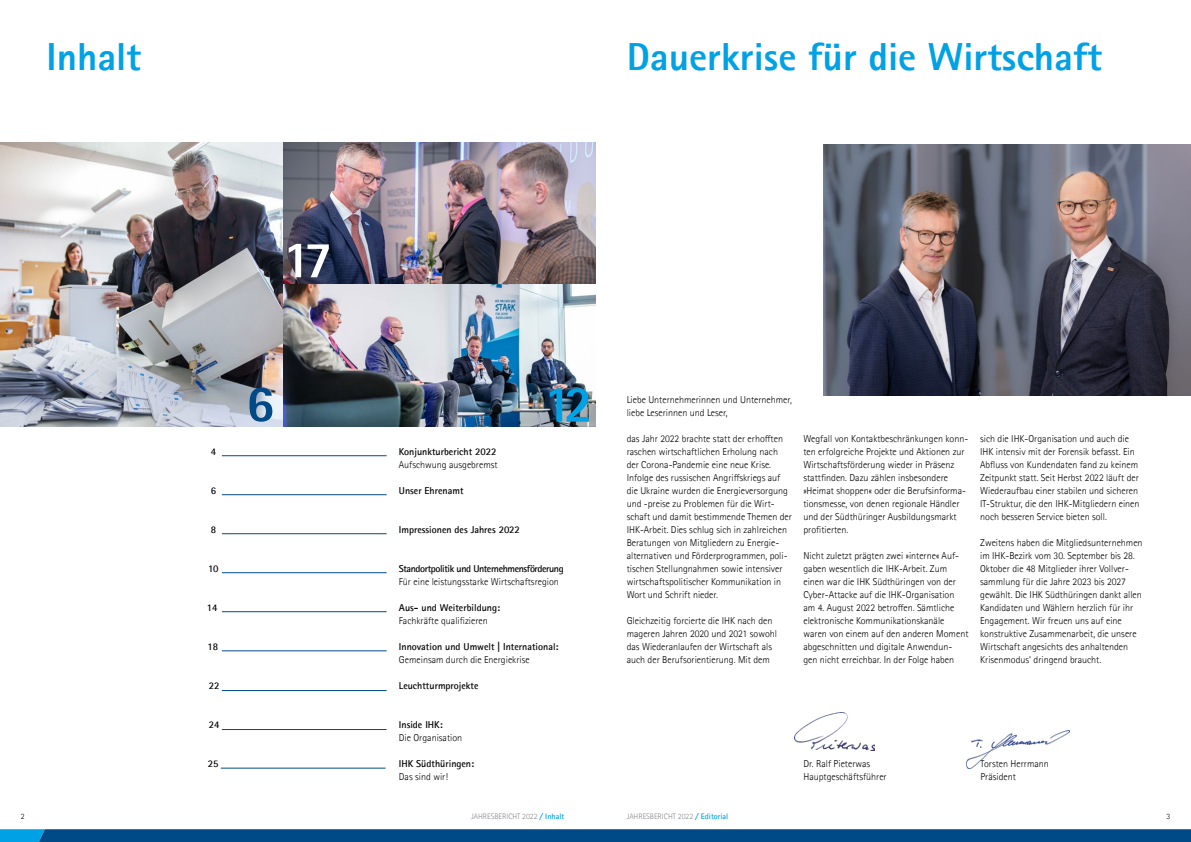
<style>
.page{position:relative;width:1191px;height:842px;background:#fff}
.page>*{position:absolute;margin:0;border:0;box-sizing:border-box;transform-origin:0 0}
.t1{font:800 51.7px "Rotis Sans Serif Pro";color:#fff}
.t2{font:800 51.7px "Rotis Sans Serif Pro";color:#00a1e5}
.t3{font:800 51.7px "Rotis Sans Serif Pro";color:#004a88}
.t4{font:800 39.2px "Rotis Sans Serif Pro";color:#00a1e5}
.t5{font:300 10px/13px "Rotis Sans Serif Pro";color:#000}
.t6{font:700 10px "Rotis Sans Serif Pro";color:#000}
.t7{font:700 10px "Rotis Sans Serif Pro";letter-spacing:-.04em;color:#000}
.t8{font:300 8px "Rotis Sans Serif Pro";color:#878988}
.t9{font:300 8px "Rotis Sans Serif Pro";color:#000}
.s1{font-weight:700;font-style:italic;color:#00a1e5}
.s2{font-weight:700;color:#00a1e5}
</style>
<div class="page">
<img style="left:795px;top:712px;width:79px;height:38px">
<img style="left:966px;top:731px;width:103px;height:38px">
<img style="left:0;top:143px;width:595px;height:283px">
<hr style="left:222px;top:455px;width:164px;height:1px;background:#004a88">
<hr style="left:222px;top:494px;width:164px;height:1px;background:#004a88">
<hr style="left:222px;top:533px;width:164px;height:1px;background:#004a88">
<hr style="left:222px;top:572px;width:164px;height:1px;background:#004a88">
<hr style="left:222px;top:611px;width:164px;height:1px;background:#004a88">
<hr style="left:222px;top:651px;width:164px;height:1px;background:#004a88">
<hr style="left:222px;top:690px;width:164px;height:1px;background:#004a88">
<hr style="left:222px;top:729px;width:164px;height:1px;background:#004a88">
<img style="left:823px;top:144px;width:368px;height:251px">
<hr style="left:221px;top:768px;width:164px;height:1px;background:#004a88">
<svg style="left:0;top:829px;width:1191px;height:13px"></svg>
<h2 class="t4" style="left:47px;top:32px;width:96px">Inhalt</h2>
<h2 class="t4" style="left:626px;top:32px;width:477px">Dauerkrise für die Wirtschaft</h2>
<h1 class="t1" style="left:283px;top:227px;width:51px">17</h1>
<p class="t6" style="left:211px;top:445px;width:7px">4</p>
<p class="t6" style="left:211px;top:484px;width:7px">6</p>
<p class="t6" style="left:211px;top:523px;width:7px">8</p>
<p class="t6" style="left:208px;top:562px;width:12px">10</p>
<p class="t6" style="left:207px;top:601px;width:12px">14</p>
<p class="t6" style="left:207px;top:640px;width:12px">18</p>
<p class="t6" style="left:209px;top:679px;width:12px">22</p>
<p class="t6" style="left:209px;top:718px;width:12px">24</p>
<p class="t6" style="left:208px;top:757px;width:12px">25</p>
<h1 class="t3" style="left:246px;top:371px;width:30px">6</h1>
<h1 class="t2" style="left:544px;top:371px;width:50px">12</h1>
<p class="t6" style="left:399px;top:445px;width:99px">Konjunkturbericht 2022</p>
<p class="t5" style="left:399px;top:458px;width:100px">Aufschwung ausgebremst</p>
<p class="t6" style="left:399px;top:484px;width:66px">Unser Ehrenamt</p>
<p class="t6" style="left:399px;top:523px;width:123px">Impressionen des Jahres 2022</p>
<p class="t7" style="left:399px;top:562px;width:166px">Standortpolitik und Unternehmensförderung</p>
<p class="t5" style="left:399px;top:575px;width:161px">Für eine leistungsstarke Wirtschaftsregion</p>
<p class="t6" style="left:399px;top:601px;width:103px">Aus- und Weiterbildung:</p>
<p class="t5" style="left:399px;top:614px;width:90px">Fachkräfte qualifizieren</p>
<p class="t6" style="left:399px;top:640px;width:161px">Innovation und Umwelt | International:</p>
<p class="t5" style="left:399px;top:653px;width:132px">Gemeinsam durch die Energiekrise</p>
<p class="t6" style="left:399px;top:679px;width:81px">Leuchtturmprojekte</p>
<p class="t6" style="left:399px;top:718px;width:45px">Inside IHK:</p>
<p class="t5" style="left:399px;top:731px;width:65px">Die Organisation</p>
<p class="t6" style="left:399px;top:757px;width:77px">IHK Südthüringen:</p>
<p class="t5" style="left:399px;top:770px;width:51px">Das sind wir!</p>
<p class="t5" style="left:626px;top:393px;width:167px">Liebe Unternehmerinnen und Unternehmer, liebe Leserinnen und Leser,</p>
<p class="t5" style="left:626px;top:432px;width:167px">das Jahr 2022 brachte statt der erhofften raschen wirtschaftlichen Erholung nach der Corona-Pandemie eine neue Krise.<br>Infolge des russischen Angriffskriegs auf die Ukraine wurden die Energieversorgung und -preise zu Problemen für die Wirt&shy;schaft und damit bestimmende Themen der IHK-Arbeit. Dies schlug sich in zahlreichen Beratungen von Mitgliedern zu Energie&shy;alternativen und Förderprogrammen, poli&shy;tischen Stellungnahmen sowie intensiver wirtschaftspolitischer Kommunikation in Wort und Schrift nieder.</p>
<p class="t5" style="left:626px;top:614px;width:152px">Gleichzeitig forcierte die IHK nach den mageren Jahren 2020 und 2021 sowohl das Wiederanlaufen der Wirtschaft als auch der Berufsorientierung. Mit dem</p>
<p class="t5" style="left:803px;top:432px;width:166px">Wegfall von Kontaktbeschränkungen konn&shy;ten erfolgreiche Projekte und Aktionen zur Wirtschaftsförderung wieder in Präsenz stattfinden. Dazu zählen insbesondere »Heimat shoppen« oder die Berufsinforma&shy;tionsmesse, von denen regionale Händler und der Südthüringer Ausbildungsmarkt profitierten.</p>
<p class="t5" style="left:803px;top:549px;width:166px">Nicht zuletzt prägten zwei »interne« Auf&shy;gaben wesentlich die IHK-Arbeit. Zum einen war die IHK Südthüringen von der Cyber-Attacke auf die IHK-Organisation am 4. August 2022 betroffen. Sämtliche elektronische Kommunikationskanäle waren von einem auf den anderen Moment abgeschnitten und digitale Anwendun&shy;gen nicht erreichbar. In der Folge haben</p>
<p class="t5" style="left:980px;top:432px;width:161px">sich die IHK-Organisation und auch die IHK intensiv mit der Forensik befasst. Ein Abfluss von Kundendaten fand zu keinem Zeitpunkt statt. Seit Herbst 2022 läuft der Wiederaufbau einer stabilen und sicheren IT-Struktur, die den IHK-Mitgliedern einen noch besseren Service bieten soll.</p>
<p class="t5" style="left:980px;top:536px;width:164px">Zweitens haben die Mitgliedsunternehmen im IHK-Bezirk vom 30. September bis 28.<br>Oktober die 48 Mitglieder ihrer Vollver&shy;sammlung für die Jahre 2023 bis 2027 gewählt. Die IHK Südthüringen dankt allen Kandidaten und Wählern herzlich für ihr Engagement. Wir freuen uns auf eine konstruktive Zusammenarbeit, die unsere Wirtschaft angesichts des anhaltenden Krisenmodus‘ dringend braucht.</p>
<p class="t5" style="left:803px;top:757px;width:85px">Dr. Ralf Pieterwas<br>Hauptgeschäftsführer</p>
<p class="t5" style="left:980px;top:757px;width:70px">Torsten Herrmann<br>Präsident</p>
<p class="t9" style="left:21px;top:812px;width:5px">2</p>
<p class="t8" style="left:471px;top:812px;width:95px">JAHRESBERICHT 2022 <span class="s1">/</span> <span class="s2">Inhalt</span></p>
<p class="t8" style="left:626px;top:812px;width:103px">JAHRESBERICHT 2022 <span class="s1">/</span> <span class="s2">Editorial</span></p>
<p class="t9" style="left:1166px;top:812px;width:5px">3</p>
</div>
